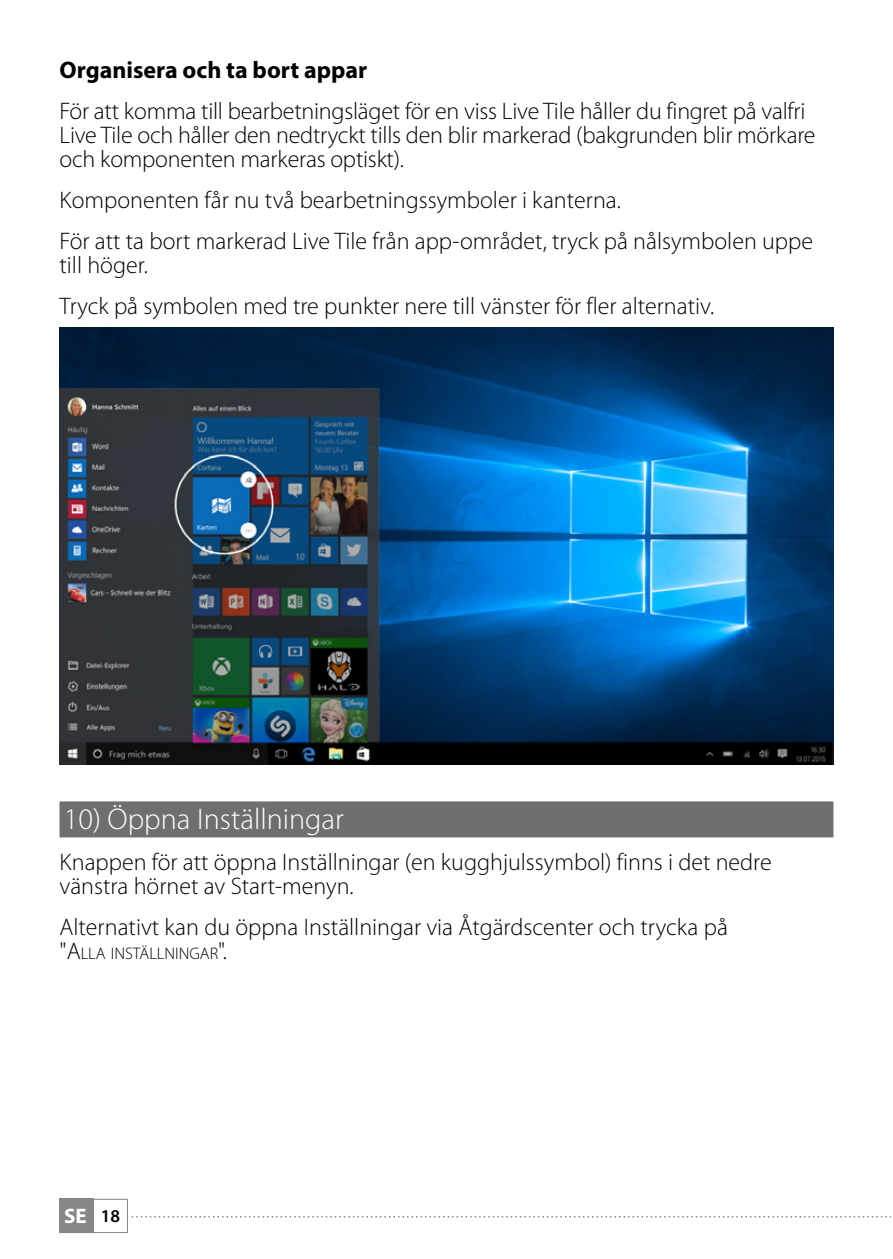
<style>
.page{position:relative;width:893px;height:1259px;background:#fff}
.page>*{position:absolute;margin:0;border:0;box-sizing:border-box;transform-origin:0 0}
.t1{font:300 30px "Myriad Pro";color:#fff}
.t2{font:300 24px/24px "Myriad Pro";color:#000}
.t3{font:700 24px "Myriad Pro";color:#000}
.t4{font:700 21px "Myriad Pro";color:#fff}
.t5{font:300 16.8px "Myriad Pro";color:#000}
.s1{font-size:24px}
.s2{font-weight:600;font-size:18px;color:#000}
</style>
<div class="page">
<div style="left:60px;top:1199px;width:34px;height:34px;background:#878787"></div>
<div style="left:60px;top:1199px;width:68px;height:34px;border:1px solid #878787"></div>
<svg style="left:132px;top:1216px;width:759px;height:1px"></svg>
<div style="left:60px;top:801px;width:773px;height:36px;background:#706f6f"></div>
<img style="left:60px;top:327px;width:773px;height:438px">
<p class="t3" style="left:60px;top:54px;width:309px">Organisera och ta bort appar</p>
<p class="t2" style="left:60px;top:99px;width:757px">För att komma till bearbetningsläget för en viss Live Tile håller du fingret på valfri<br>Live Tile och håller den nedtryckt tills den blir markerad (bakgrunden blir mörkare och komponenten markeras optiskt).</p>
<p class="t2" style="left:60px;top:179px;width:755px;line-height:41.1px">Komponenten får nu två bearbetningssymboler i kanterna.<br>För att ta bort markerad Live Tile från app-området, tryck på nålsymbolen uppe</p>
<p class="t2" style="left:60px;top:244px;width:656px;line-height:41.1px">till höger.<br>Tryck på symbolen med tre punkter nere till vänster för fler alternativ.</p>
<p class="t1" style="left:64px;top:802px;width:282px">10) Öppna Inställningar</p>
<p class="t2" style="left:60px;top:850px;width:714px">Knappen för att öppna Inställningar (en kugghjulssymbol) finns i det nedre vänstra hörnet av Start-menyn.</p>
<p class="t2" style="left:60px;top:915px;width:670px">Alternativt kan du öppna Inställningar via Åtgärdscenter och trycka på</p>
<p class="t5" style="left:60px;top:944px;width:169px"><span class="s1">"</span><span class="s1">A</span>LLA INSTÄLLNINGAR<span class="s1">".</span></p>
<p class="t4" style="left:64px;top:1202px;width:58px">SE <span class="s2">18</span></p>
</div>
